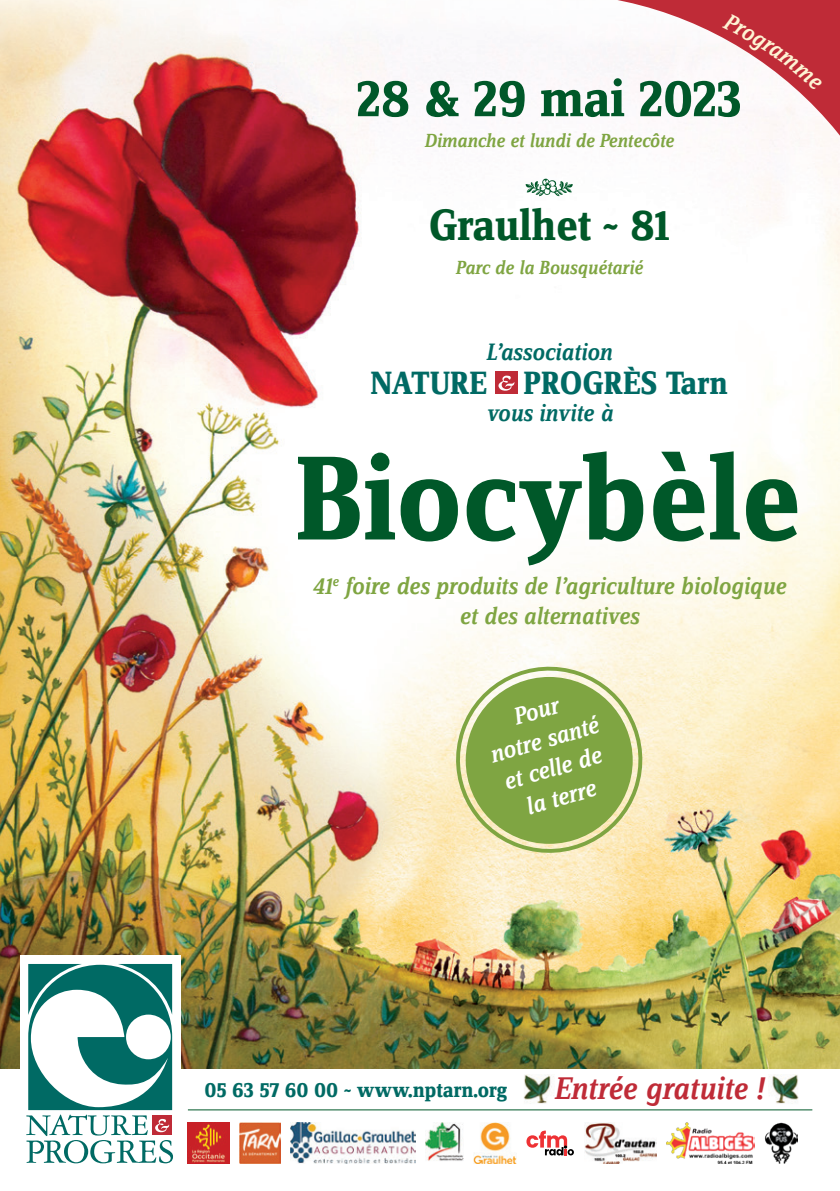
<style>
.page{position:relative;width:840px;height:1191px;background:#fff}
.page>*{position:absolute;margin:0;border:0;box-sizing:border-box;transform-origin:0 0}
.t1{font:700 124px "Zine Serif Display OT";letter-spacing:-.005em;color:#005829}
.t2{font:700 54.2px "Zine Serif Display OT";color:#005829}
.t3{font:700 45.2px "Zine Serif Display OT";color:#005829}
.t4{font:700 33.4px "Zine Serif Display OT";letter-spacing:.005em;color:#006a64}
.t5{font:italic 500 32.4px "Zine Serif Display OT";letter-spacing:-.005em;color:#bf2b37}
.t6{font:italic 500 25px/30px "Zine Serif Display OT";color:#fff;text-align:center}
.t7{font:italic 500 24.6px/29.6px "Zine Serif Display OT";letter-spacing:-.005em;color:#7fa542;text-align:center}
.t8{font:italic 500 24.6px "Zine Serif Display OT";color:#006a64}
.t9{font:700 21.6px "Zine Serif Display OT";color:#006a64}
.t10{font:italic 500 19.6px "Zine Serif Display OT";color:#7fa542}
</style>
<div class="page">
<img style="left:0;top:0;width:839px;height:1068px">
<img style="left:523px;top:1074px;width:31px;height:30px">
<img style="left:768px;top:1074px;width:31px;height:30px">
<svg style="left:525px;top:179px;width:10px;height:17px"></svg>
<div style="left:494px;top:371px;width:23px;height:23px;background:#bf2b37"></div>
<svg style="left:498px;top:375px;width:16px;height:16px"></svg>
<svg style="left:441px;top:652px;width:210px;height:215px;background:#b8c784"></svg>
<img style="left:473px;top:1122px;width:43px;height:41px">
<hr style="left:188px;top:1109px;width:623px;height:1px;background:#005829">
<img style="left:290px;top:1122px;width:125px;height:41px">
<svg style="left:526px;top:1130px;width:47px;height:25px"></svg>
<img style="left:239px;top:1122px;width:41px;height:41px">
<img style="left:188px;top:1122px;width:41px;height:41px">
<img style="left:584px;top:1122px;width:72px;height:41px">
<img style="left:425px;top:1122px;width:38px;height:39px">
<div style="left:20px;top:955px;width:160px;height:216px;background:#fff"></div>
<svg style="left:26px;top:964px;width:147px;height:199px"></svg>
<img style="left:666px;top:1122px;width:87px;height:41px">
<img style="left:764px;top:1122px;width:32px;height:41px">
<svg style="left:535px;top:0;width:304px;height:318px"></svg>
<svg style="left:722px;top:12px;width:100px;height:79px"></svg>
<h2 class="t2" style="left:356px;top:66px;width:387px">28 &amp; 29 mai 2023</h2>
<p class="t10" style="left:424px;top:129px;width:251px">Dimanche et lundi de Pentecôte</p>
<h3 class="t3" style="left:428px;top:199px;width:242px">Graulhet ~ 81</h3>
<p class="t10" style="left:455px;top:256px;width:189px">Parc de la Bousquétarié</p>
<p class="t8" style="left:486px;top:338px;width:127px">L’association</p>
<h3 class="t4" style="left:370px;top:363px;width:358px">NATURE PROGRÈS Tarn</h3>
<p class="t8" style="left:485px;top:399px;width:128px">vous invite à</p>
<h1 class="t1" style="left:296px;top:425px;width:507px">Biocybèle</h1>
<p class="t7" style="left:312px;top:571px;width:475px">41<sup>e</sup> foire des produits de l’agriculture biologique et des alternatives</p>
<p class="t6" style="left:477px;top:712px;width:114px;rotate:-16deg">Pour<br>notre santé et celle de la terre</p>
<p class="t9" style="left:204px;top:1076px;width:304px">05 63 57 60 00 ~ www.nptarn.org</p>
<h3 class="t5" style="left:553px;top:1070px;width:211px">Entrée gratuite !</h3>
</div>
